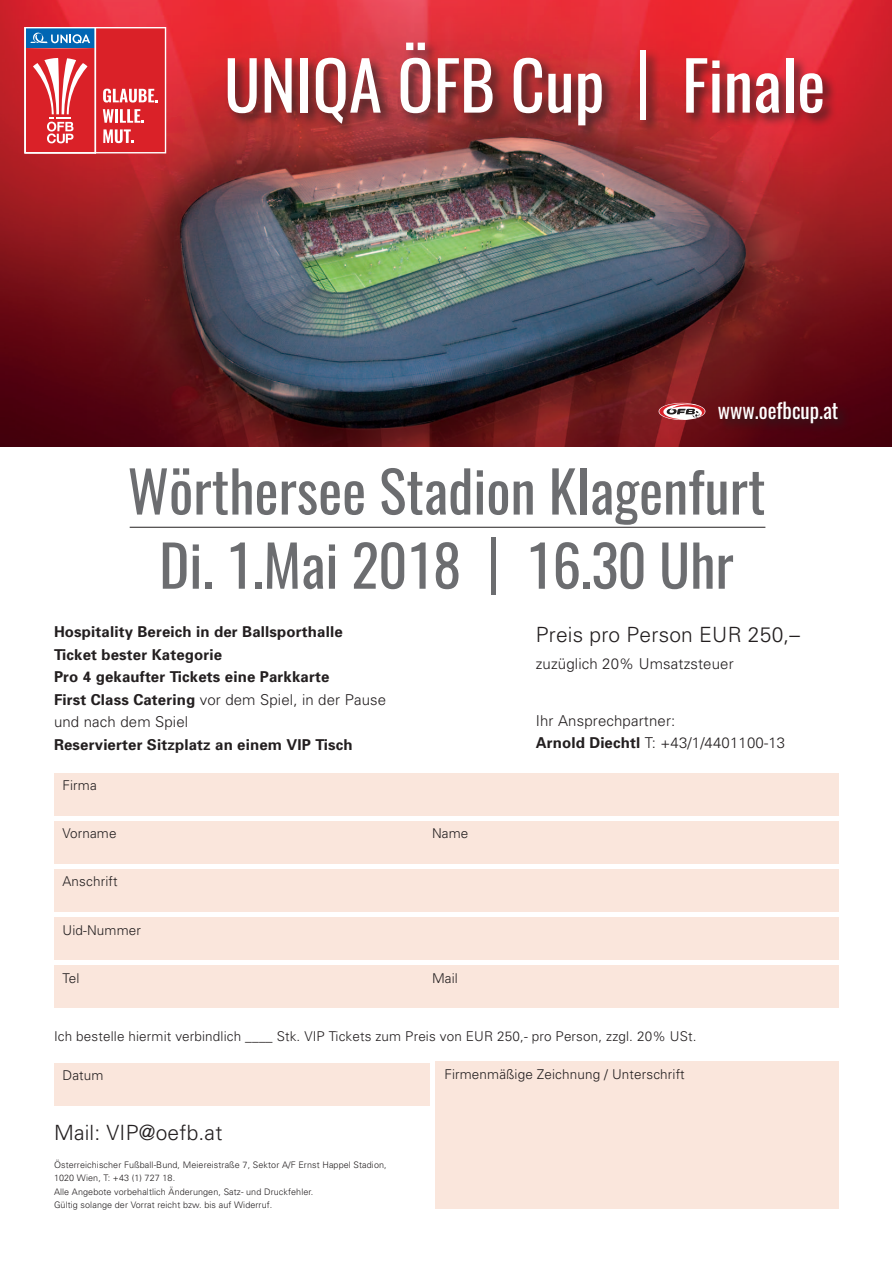
<style>
.page{position:relative;width:893px;height:1263px;background:#fff}
.page>*{position:absolute;margin:0;border:0;box-sizing:border-box;transform-origin:0 0}
.t1{font:67.2px "Oswald";color:#fff}
.t2{font:57px/74.1px "Oswald";color:#6c6d70;text-align:center}
.t3{font:300 21px "Univers";letter-spacing:.01em;color:#231f20}
.t4{font:21px "Oswald";color:#fff}
.t5{font:700 15px/22.5px "Univers";letter-spacing:.01em;color:#231f20}
.t6{font:300 15px/22.5px "Univers";letter-spacing:.01em;color:#231f20}
.t7{font:300 13.5px "Univers";letter-spacing:.01em;color:#231f20}
.t8{font:300 9px/13.5px "Univers";letter-spacing:.01em;color:#231f20}
.s1{font-weight:300;font-size:73.2px}
.s2{font-weight:300;font-size:60.45px}
.s3{font-weight:300}
.s4{font-weight:700}
</style>
<div class="page">
<div style="left:54px;top:773px;width:785px;height:43px;background:#fae6dc"></div>
<div style="left:54px;top:821px;width:785px;height:43px;background:#fae6dc"></div>
<div style="left:54px;top:869px;width:785px;height:43px;background:#fae6dc"></div>
<div style="left:54px;top:918px;width:785px;height:42px;background:#fae6dc"></div>
<div style="left:54px;top:966px;width:785px;height:42px;background:#fae6dc"></div>
<div style="left:436px;top:1062px;width:403px;height:147px;background:#fae6dc"></div>
<div style="left:54px;top:1063px;width:375px;height:43px;background:#fae6dc"></div>
<hr style="left:130px;top:527px;width:635px;height:1px;background:#231f20">
<img style="left:0;top:0;width:892px;height:446px">
<svg style="left:24px;top:27px;width:142px;height:126px;background:#d24d57"></svg>
<div style="left:716px;top:399px;width:136px;height:38px;background:#231f20;opacity:.75"></div>
<svg style="left:659px;top:403px;width:46px;height:17px"></svg>
<div style="left:224px;top:39px;width:614px;height:101px;background:#231f20;opacity:.75"></div>
<h1 class="t1" style="left:224px;top:25px;width:603px">UNIQA ÖFB Cup <span class="s1">|</span> Finale</h1>
<h3 class="t4" style="left:718px;top:392px;width:122px">www.oefbcup.at</h3>
<h2 class="t2" style="left:127px;top:449px;width:639px">Wörthersee Stadion Klagenfurt<br>Di. 1.Mai 2018 <span class="s2">|</span> 16.30 Uhr</h2>
<h3 class="t5" style="left:54px;top:620px;width:334px">Hospitality Bereich in der Ballsporthalle Ticket bester Kategorie<br>Pro 4 gekaufter Tickets eine Parkkarte<br>First Class Catering <span class="s3">vor dem Spiel, in der Pause und nach dem Spiel</span></h3>
<h3 class="t5" style="left:54px;top:733px;width:300px">Reservierter Sitzplatz an einem VIP Tisch</h3>
<h3 class="t7" style="left:63px;top:777px;width:36px">Firma</h3>
<h3 class="t7" style="left:63px;top:825px;width:56px">Vorname</h3>
<h3 class="t7" style="left:432px;top:825px;width:38px">Name</h3>
<h3 class="t7" style="left:63px;top:873px;width:57px">Anschrift</h3>
<h3 class="t7" style="left:63px;top:922px;width:80px">Uid-Nummer</h3>
<h3 class="t7" style="left:63px;top:970px;width:19px">Tel</h3>
<h3 class="t7" style="left:432px;top:970px;width:27px">Mail</h3>
<h3 class="t3" style="left:536px;top:622px;width:266px">Preis pro Person EUR 250,–</h3>
<h3 class="t6" style="left:536px;top:652px;width:199px">zuzüglich 20% Umsatzsteuer</h3>
<h3 class="t6" style="left:536px;top:709px;width:251px">Ihr Ansprechpartner:<br><span class="s4">Arnold Diechtl</span> T: +43/1/4401100-13</h3>
<h3 class="t7" style="left:54px;top:1028px;width:644px">Ich bestelle hiermit verbindlich ____ Stk. VIP Tickets zum Preis von EUR 250,- pro Person, zzgl. 20% USt.</h3>
<h3 class="t7" style="left:63px;top:1067px;width:43px">Datum</h3>
<h3 class="t7" style="left:444px;top:1066px;width:242px">Firmenmäßige Zeichnung / Unterschrift</h3>
<h3 class="t3" style="left:54px;top:1119px;width:170px">Mail: VIP@oefb.at</h3>
<p class="t8" style="left:54px;top:1157px;width:334px">Österreichischer Fußball-Bund, Meiereistraße 7, Sektor A/F Ernst Happel Stadion, 1020 Wien, T: +43 (1) 727 18.<br>Alle Angebote vorbehaltlich Änderungen, Satz- und Druckfehler.<br>Gültig solange der Vorrat reicht bzw. bis auf Widerruf.</p>
</div>
